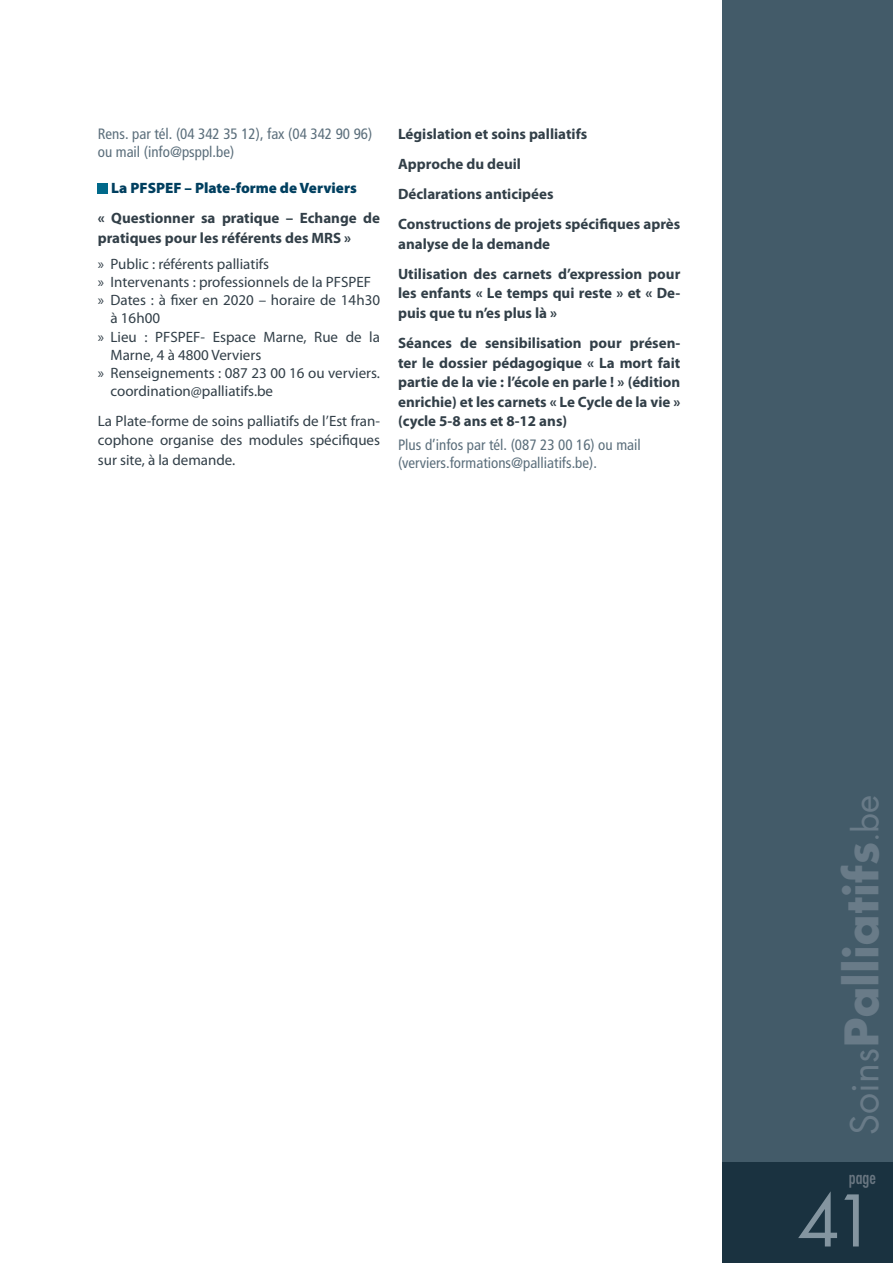
<style>
.page{position:relative;width:893px;height:1263px;background:#fff}
.page>*{position:absolute;margin:0;border:0;box-sizing:border-box;transform-origin:0 0}
.t1{font:69.15px "Futura";color:#8495a0}
.t2{font:700 45px "Futura";color:#697b88}
.t3{font:condensed 18px "Futura";color:#697681}
.t4{font:700 15px/19.5px "Myriad Pro";color:#323f48}
.t5{font:15px/19.5px "Myriad Pro";color:#323f48;text-align:justify}
.t6{font:condensed 15px/18px "Frutiger";color:#5c6f7c}
.t7{font:900 15px "Myriad Pro";color:#003f5f}
.s1{font-weight:400;font-size:37.5px}
.s2{font-weight:400;font-size:31.2px}
.s3{font-weight:400;font-size:34.65px}
</style>
<div class="page">
<div style="left:722px;top:0;width:171px;height:1189px;background:#435b69"></div>
<div style="left:722px;top:1162px;width:171px;height:101px;background:#1a3240"></div>
<div style="left:98px;top:183px;width:10px;height:10px;background:#00698a"></div>
<p class="t6" style="left:98px;top:125px;width:276px">Rens. par tél. (04 342 35 12), fax (04 342 90 96) ou mail (info@psppl.be)</p>
<p class="t7" style="left:111px;top:180px;width:247px">La PFSPEF – Plate-forme de Verviers</p>
<p class="t4" style="left:98px;top:209px;width:284px">« Questionner sa pratique – Echange de pratiques pour les référents des MRS »</p>
<p class="t5" style="left:98px;top:255px;width:173px">» Public : référents palliatifs</p>
<p class="t5" style="left:98px;top:273px;width:275px">» Intervenants : professionnels de la PFSPEF</p>
<p class="t5" style="left:98px;top:291px;width:284px">» Dates : à fixer en 2020 – horaire de 14h30</p>
<p class="t5" style="left:111px;top:309px;width:51px">à 16h00</p>
<p class="t5" style="left:98px;top:327px;width:284px">» Lieu : PFSPEF- Espace Marne, Rue de la</p>
<p class="t5" style="left:111px;top:345px;width:152px">Marne, 4 à 4800 Verviers</p>
<p class="t5" style="left:98px;top:363px;width:284px">» Renseignements : 087 23 00 16 ou verviers.</p>
<p class="t5" style="left:111px;top:381px;width:164px">coordination@palliatifs.be</p>
<p class="t5" style="left:98px;top:411px;width:284px">La Plate-forme de soins palliatifs de l’Est fran&shy;cophone organise des modules spécifiques sur site, à la demande.</p>
<p class="t4" style="left:398px;top:119px;width:284px;line-height:30.2px">Législation et soins palliatifs<br>Approche du deuil<br>Déclarations anticipées<br>Constructions de projets spécifiques après</p>
<p class="t4" style="left:398px;top:229px;width:284px;line-height:30.2px">analyse de la demande<br>Utilisation des carnets d’expression pour</p>
<p class="t4" style="left:398px;top:284px;width:284px">les enfants « Le temps qui reste » et « De&shy;puis que tu n’es plus là »</p>
<p class="t4" style="left:398px;top:333px;width:284px;text-align:justify">Séances de sensibilisation pour présen&shy;ter le dossier pédagogique « La mort fait partie de la vie : l’école en parle ! » (édition enrichie) et les carnets « Le Cycle de la vie » (cycle 5-8 ans et 8-12 ans)</p>
<p class="t6" style="left:398px;top:436px;width:244px">Plus d’infos par tél. (087 23 00 16) ou mail (verviers.formations@palliatifs.be).</p>
<h2 class="t2" style="left:829px;top:1135px;width:342px;rotate:-90deg"><span class="s1">Soins</span>Palliatifs<span class="s2">.</span><span class="s3">be</span></h2>
<p class="t3" style="left:849px;top:1166px;width:29px">page</p>
<h1 class="t1" style="left:798px;top:1173px;width:80px">41</h1>
</div>
